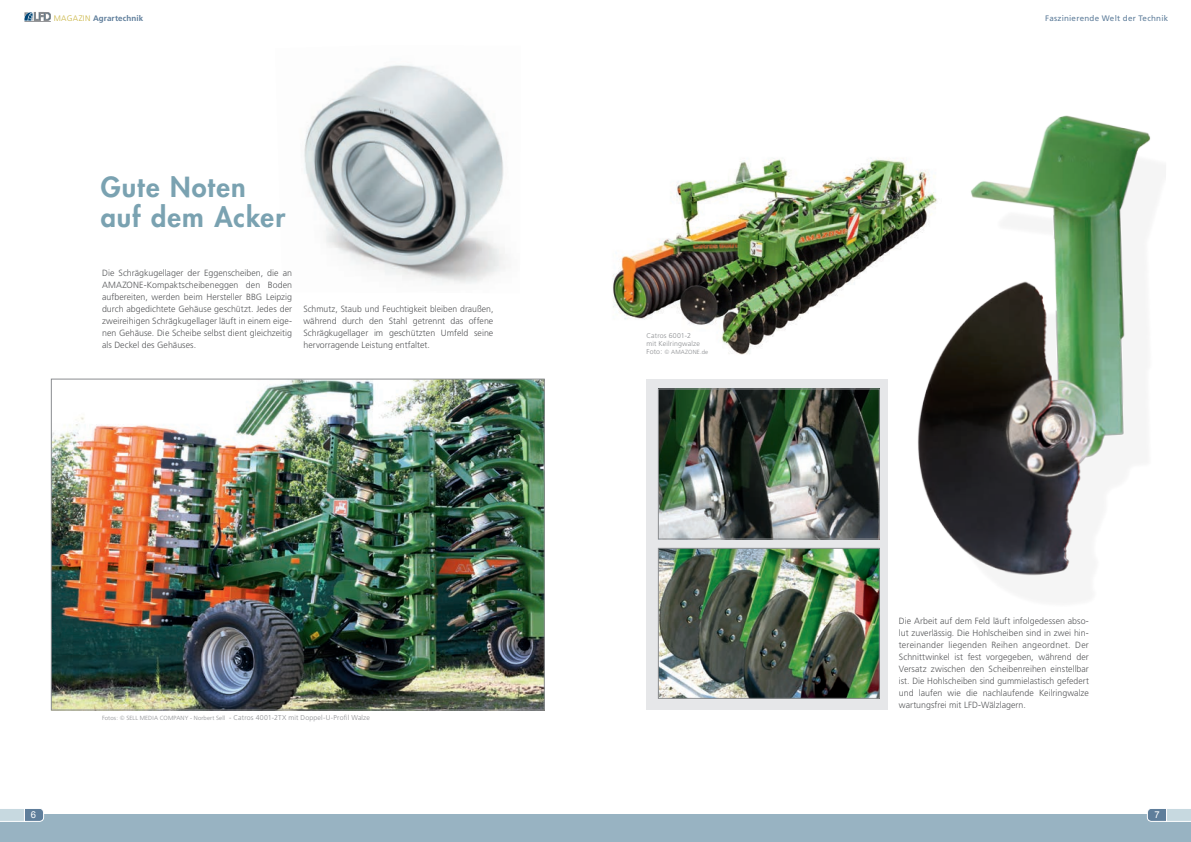
<style>
.page{position:relative;width:1191px;height:842px;background:#fff}
.page>*{position:absolute;margin:0;border:0;box-sizing:border-box;transform-origin:0 0}
.t1{font:800 27px/30px "Futura Std";letter-spacing:.04em;color:#7aa2b1}
.t2{font:9.4px "Arial";color:#fff}
.t3{font:300 9px/12px "Frutiger";color:#57585a;text-align:justify}
.t4{font:300 9px/12px "Frutiger";color:#57585a;text-align:justify;scale:.96 1}
.t5{font:8px "Frutiger";letter-spacing:.03em;color:#5f7e9b}
.t6{font:700 8px "Frutiger";letter-spacing:.01em;color:#5f7e9b}
.t7{font:300 7px/8px "Frutiger";letter-spacing:.02em;color:#8a8c8f}
.t8{font:300 6px "Frutiger";letter-spacing:.03em;color:#8a8c8f}
.s1{font-weight:300;color:#c9b440}
.s2{font-size:6px}
.s3{font-family:"Kabel IT Cby BT";font-weight:400;font-size:6px}
.s4{font-size:7px}
.s5{font-family:"Kabel IT Cby BT";font-weight:400}
</style>
<div class="page">
<div style="left:0;top:814px;width:595px;height:28px;background:#98b3c2"></div>
<div style="left:595px;top:814px;width:596px;height:28px;background:#98b3c2"></div>
<svg style="left:0;top:809px;width:45px;height:13px"></svg>
<svg style="left:1146px;top:809px;width:45px;height:13px"></svg>
<svg style="left:24px;top:12px;width:27px;height:9px"></svg>
<img style="left:612px;top:158px;width:281px;height:197px">
<img style="left:304px;top:65px;width:203px;height:219px">
<div style="left:646px;top:379px;width:241px;height:330px;background:#e6e7e9"></div>
<img style="left:53px;top:381px;width:489px;height:327px">
<div style="left:51px;top:379px;width:493px;height:331px;border:1px solid #8a8c8f"></div>
<img style="left:893px;top:115px;width:258px;height:461px">
<img style="left:660px;top:391px;width:217px;height:146px">
<div style="left:658px;top:389px;width:221px;height:150px;border:1px solid #8a8c8f"></div>
<img style="left:660px;top:550px;width:217px;height:146px">
<div style="left:658px;top:548px;width:221px;height:150px;border:1px solid #8a8c8f"></div>
<p class="t6" style="left:54px;top:13px;width:91px"><span class="s1">MAGAZIN</span> Agrartechnik</p>
<p class="t5" style="left:1045px;top:13px;width:124px">Faszinierende Welt der Technik</p>
<h1 class="t1" style="left:101px;top:172px;width:186px">Gute Noten auf dem Acker</h1>
<p class="t3" style="left:102px;top:267px;width:191px">Die Schrägkugellager der Eggenscheiben, die an AMAZONE-Kompaktscheibeneggen den Boden aufbereiten, werden beim Hersteller BBG Leipzig durch abgedichtete Gehäuse geschützt. Jedes der zweireihigen Schrägkugellager läuft in einem eige&shy;nen Gehäuse. Die Scheibe selbst dient gleichzeitig als Deckel des Gehäuses.</p>
<p class="t4" style="left:303px;top:303px;width:199px">Schmutz, Staub und Feuchtigkeit bleiben draußen, während durch den Stahl getrennt das offene Schrägkugellager im geschützten Umfeld seine hervorragende Leistung entfaltet.</p>
<p class="t7" style="left:102px;top:714px;width:269px"><span class="s2">Fotos:</span> <span class="s3">©</span> <span class="s2">SELL MEDIA COMPANY - Norbert Sell</span> - Catros 4001-2TX mit Doppel-U-Profil Walze</p>
<p class="t7" style="left:646px;top:332px;width:55px">Catros 6001-2 mit Keilringwalze</p>
<p class="t8" style="left:646px;top:349px;width:63px"><span class="s4">Foto:</span> <span class="s5">©</span> AMAZONE.de</p>
<p class="t3" style="left:899px;top:615px;width:191px">Die Arbeit auf dem Feld läuft infolgedessen abso&shy;lut zuverlässig. Die Hohlscheiben sind in zwei hin&shy;tereinander liegenden Reihen angeordnet. Der Schnittwinkel ist fest vorgegeben, während der Versatz zwischen den Scheibenreihen einstellbar ist. Die Hohlscheiben sind gummielastisch gefedert und laufen wie die nachlaufende Keilringwalze wartungsfrei mit LFD-Wälzlagern.</p>
<p class="t2" style="left:31px;top:809px;width:7px">6</p>
<p class="t2" style="left:1154px;top:809px;width:7px">7</p>
</div>
